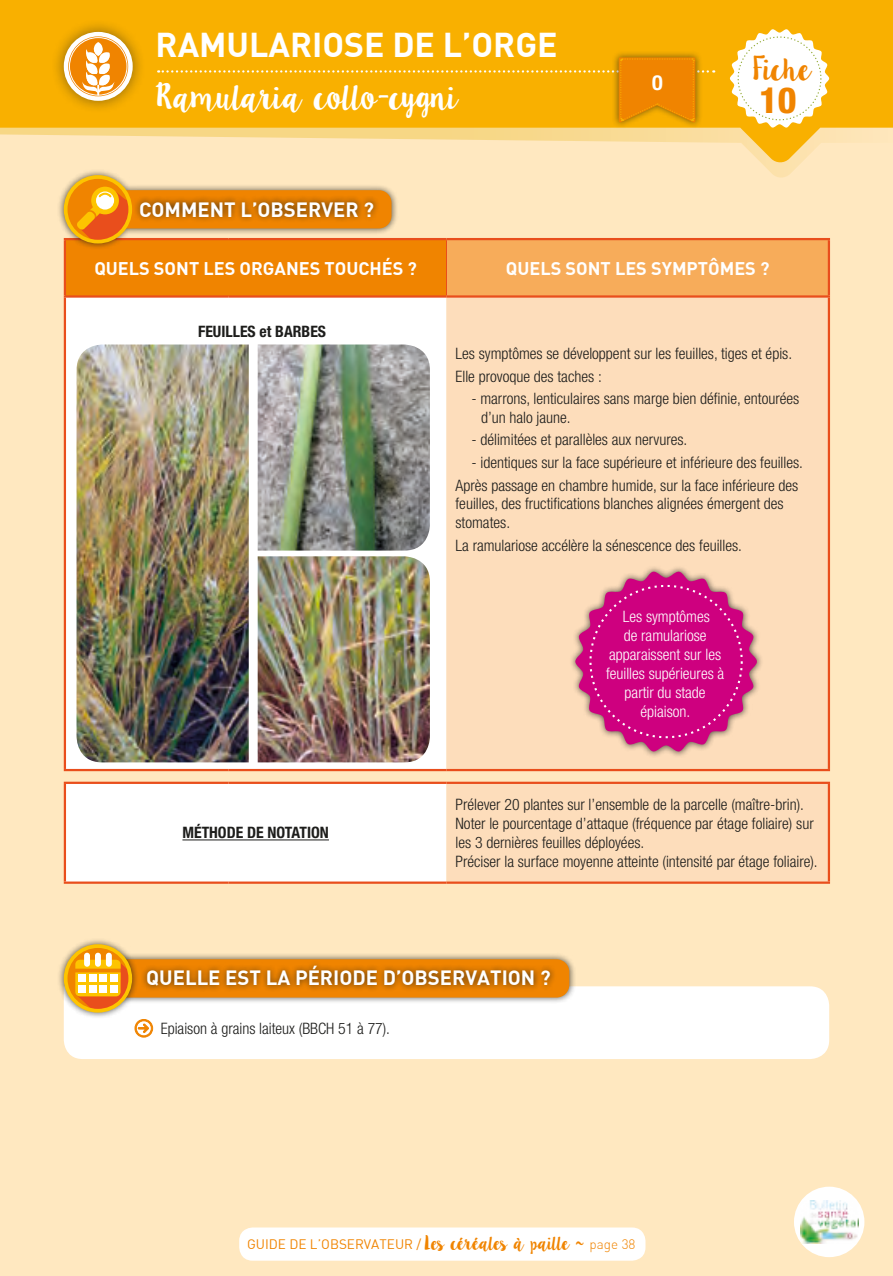
<style>
.page{position:relative;width:893px;height:1276px;background:#fff}
.page>*{position:absolute;margin:0;border:0;box-sizing:border-box;transform-origin:0 0}
.t1{font:800 condensed 36px "Helvetica Neue LT Pro";color:#f08400}
.t2{font:700 33.75px "DIN";color:#fff}
.t3{font:29.25px "Lilly Belle";letter-spacing:-.1em;color:#fff}
.t4{font:27px "Lilly Belle";letter-spacing:-.11em;color:#f08400}
.t5{font:700 20.25px "DIN";color:#fff}
.t6{font:700 condensed 20.25px "Helvetica Neue LT Pro";color:#fff}
.t7{font:700 18px "DIN";color:#fff}
.t8{font:300 condensed 15.75px/18.9px "Helvetica Neue LT Pro";color:#1d1d1b}
.t9{font:300 condensed 15.75px/18.9px "Helvetica Neue LT Pro";color:#fff;text-align:center}
.t10{font:700 condensed 15.75px "Helvetica Neue LT Pro";color:#1d1d1b}
.t11{font:13.5px "DIN";color:#f08400}
.s1{font-family:"Lilly Belle";font-size:15.75px}
.s2{font-weight:300}
</style>
<div class="page">
<div style="left:0;top:107px;width:893px;height:1169px;background:#ffe8c0"></div>
<svg style="left:0;top:0;width:893px;height:164px;fill:#f9b000"></svg>
<svg style="left:730px;top:29px;width:99px;height:99px"></svg>
<div style="left:239px;top:1227px;width:406px;height:33px;background:#fff;border-radius:14px"></div>
<div style="left:794px;top:1186px;width:70px;height:71px;background:#fff;border-radius:50%"></div>
<img style="left:800px;top:1200px;width:58px;height:43px">
<div style="left:50px;top:18px;width:96px;height:96px;background:#1d1d1b;opacity:.5"></div>
<svg style="left:66px;top:34px;width:64px;height:65px"></svg>
<div style="left:64px;top:32px;width:69px;height:69px;border:4px solid #fff;border-radius:50%"></div>
<svg style="left:79px;top:42px;width:45px;height:53px"></svg>
<div style="left:69px;top:37px;width:58px;height:59px;border:1px solid #fff;border-radius:50%"></div>
<div style="left:64px;top:986px;width:765px;height:73px;background:#fff"></div>
<div style="left:65px;top:239px;width:381px;height:57px;background:#f08400"></div>
<div style="left:446px;top:239px;width:383px;height:57px;background:#f7ac5a"></div>
<svg style="left:65px;top:298px;width:381px;height:583px;background:#fefcfa"></svg>
<div style="left:446px;top:298px;width:383px;height:583px;background:#fdddbb"></div>
<hr style="left:64px;top:240px;width:2px;height:55px;background:#e94e1c">
<hr style="left:228px;top:238px;width:218px;height:2px;background:#e94e1c">
<hr style="left:64px;top:295px;width:164px;height:3px;background:#e94e1c">
<hr style="left:228px;top:295px;width:218px;height:3px;background:#e94e1c">
<hr style="left:446px;top:238px;width:384px;height:2px;background:#e94e1c">
<hr style="left:828px;top:240px;width:2px;height:55px;background:#e94e1c">
<hr style="left:446px;top:295px;width:384px;height:3px;background:#e94e1c">
<hr style="left:446px;top:240px;width:1px;height:55px;background:#e94e1c">
<hr style="left:64px;top:781px;width:164px;height:3px;background:#e94e1c">
<hr style="left:64px;top:784px;width:2px;height:97px;background:#e94e1c">
<hr style="left:228px;top:781px;width:218px;height:3px;background:#e94e1c">
<hr style="left:446px;top:781px;width:384px;height:3px;background:#e94e1c">
<hr style="left:828px;top:784px;width:2px;height:97px;background:#e94e1c">
<hr style="left:64px;top:881px;width:164px;height:3px;background:#e94e1c">
<hr style="left:228px;top:881px;width:218px;height:3px;background:#e94e1c">
<hr style="left:446px;top:881px;width:384px;height:3px;background:#e94e1c">
<hr style="left:64px;top:298px;width:2px;height:471px;background:#e94e1c">
<hr style="left:828px;top:298px;width:2px;height:471px;background:#e94e1c">
<hr style="left:64px;top:769px;width:164px;height:2px;background:#e94e1c">
<hr style="left:228px;top:769px;width:218px;height:2px;background:#e94e1c">
<hr style="left:446px;top:769px;width:384px;height:2px;background:#e94e1c">
<hr style="left:182px;top:839px;width:147px;height:1px;background:#1d1d1b">
<img style="left:258px;top:344px;width:172px;height:206px">
<img style="left:77px;top:344px;width:172px;height:418px">
<img style="left:258px;top:556px;width:172px;height:206px">
<div style="left:58px;top:169px;width:341px;height:81px;background:#1d1d1b;opacity:.75"></div>
<div style="left:107px;top:190px;width:284px;height:38px;background:#f08400;border-radius:13px"></div>
<svg style="left:66px;top:177px;width:64px;height:64px"></svg>
<div style="left:91px;top:187px;width:28px;height:27px;background:#fdc400;border-radius:50%"></div>
<svg style="left:77px;top:191px;width:56px;height:53px"></svg>
<div style="left:64px;top:175px;width:68px;height:68px;border:4px solid #fdc400;border-radius:50%"></div>
<div style="left:134px;top:196px;width:246px;height:27px;background:#1d1d1b;opacity:.75"></div>
<div style="left:100px;top:952px;width:476px;height:52px;background:#1d1d1b;opacity:.75"></div>
<div style="left:107px;top:959px;width:462px;height:38px;background:#f08400;border-radius:13px"></div>
<div style="left:58px;top:938px;width:81px;height:81px;background:#1d1d1b;opacity:.75"></div>
<svg style="left:66px;top:946px;width:64px;height:64px"></svg>
<div style="left:64px;top:944px;width:68px;height:68px;border:4px solid #fdc400;border-radius:50%"></div>
<svg style="left:75px;top:959px;width:79px;height:79px;background:#f3c278"></svg>
<div style="left:84px;top:952px;width:6px;height:14px;background:#fff;border-radius:3px"></div>
<div style="left:95px;top:952px;width:6px;height:14px;background:#fff;border-radius:3px"></div>
<div style="left:106px;top:952px;width:6px;height:14px;background:#fff;border-radius:3px"></div>
<div style="left:78px;top:974px;width:8px;height:8px;background:#fff"></div>
<div style="left:78px;top:985px;width:8px;height:8px;background:#fff"></div>
<div style="left:89px;top:974px;width:8px;height:8px;background:#fff"></div>
<div style="left:89px;top:985px;width:8px;height:8px;background:#fff"></div>
<div style="left:99px;top:974px;width:8px;height:8px;background:#fff"></div>
<div style="left:99px;top:985px;width:8px;height:8px;background:#fff"></div>
<div style="left:110px;top:974px;width:7px;height:8px;background:#fff"></div>
<div style="left:110px;top:985px;width:7px;height:8px;background:#fff"></div>
<div style="left:141px;top:959px;width:415px;height:32px;background:#1d1d1b;opacity:.75"></div>
<div style="left:569px;top:565px;width:194px;height:193px;background:#1d1d1b;opacity:.75"></div>
<svg style="left:575px;top:571px;width:182px;height:181px"></svg>
<div style="left:612px;top:50px;width:90px;height:79px;background:#1d1d1b;opacity:.6"></div>
<svg style="left:158px;top:57px;width:556px;height:65px;background:#f6aa02"></svg>
<h2 class="t2" style="left:156px;top:23px;width:403px">RAMULARIOSE DE L’ORGE</h2>
<h3 class="t3" style="left:156px;top:75px;width:305px">Ramularia collo-cygni</h3>
<p class="t5" style="left:139px;top:196px;width:236px">COMMENT L’OBSERVER ?</p>
<p class="t6" style="left:652px;top:71px;width:11px">O</p>
<h3 class="t4" style="left:752px;top:49px;width:62px">Fiche</h3>
<h1 class="t1" style="left:759px;top:78px;width:39px">10</h1>
<p class="t7" style="left:94px;top:256px;width:324px">QUELS SONT LES ORGANES TOUCHÉS ?</p>
<p class="t7" style="left:506px;top:256px;width:265px">QUELS SONT LES SYMPTÔMES ?</p>
<p class="t10" style="left:198px;top:321px;width:16px">FEUILLES</p>
<p class="t10" style="left:260px;top:321px;width:26px">ET BARBES</p>
<p class="t10" style="left:182px;top:823px;width:148px">MÉTHODE DE NOTATION</p>
<p class="t8" style="left:455px;top:342px;width:338px;line-height:22.5px">Les symptômes se développent sur les feuilles, tiges et épis.<br>Elle provoque des taches :</p>
<p class="t8" style="left:481px;top:389px;width:320px;text-indent:-10px">- marrons, lenticulaires sans marge bien définie, entourées d’un halo jaune.</p>
<p class="t8" style="left:471px;top:430px;width:217px">- délimitées et parallèles aux nervures.</p>
<p class="t8" style="left:455px;top:451px;width:349px;line-height:22.5px;text-align:right">- identiques sur la face supérieure et inférieure des feuilles.<br>Après passage en chambre humide, sur la face inférieure des</p>
<p class="t8" style="left:455px;top:494px;width:330px">feuilles, des fructifications blanches alignées émergent des stomates.</p>
<p class="t8" style="left:455px;top:536px;width:288px">La ramulariose accélère la sénescence des feuilles.</p>
<p class="t9" style="left:606px;top:607px;width:120px">Les symptômes<br>de ramulariose apparaissent sur les feuilles supérieures à partir du stade épiaison.</p>
<p class="t8" style="left:455px;top:795px;width:364px">Prélever 20 plantes sur l’ensemble de la parcelle (maître-brin).<br>Noter le pourcentage d’attaque (fréquence par étage foliaire) sur les 3 dernières feuilles déployées.<br>Préciser la surface moyenne atteinte (intensité par étage foliaire).</p>
<p class="t5" style="left:146px;top:964px;width:406px">QUELLE EST LA PÉRIODE D’OBSERVATION ?</p>
<p class="t8" style="left:161px;top:1018px;width:231px">Epiaison à grains laiteux (BBCH 51 à 77).</p>
<p class="t11" style="left:247px;top:1235px;width:390px">GUIDE DE L’OBSERVATEUR / <span class="s1">Les céréales à paille ~</span> <span class="s2">page 38</span></p>
</div>
